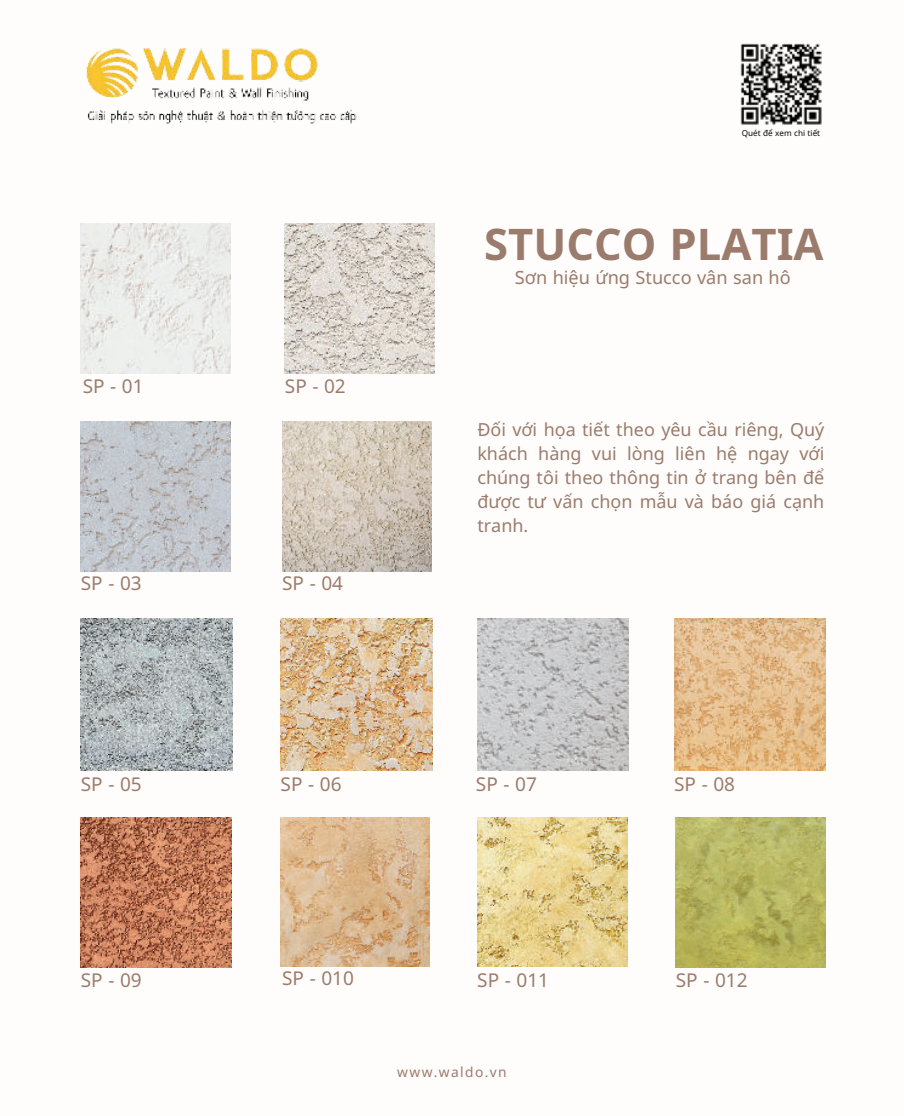
<style>
.page{position:relative;width:904px;height:1116px;background:#fff}
.page>*{position:absolute;margin:0;border:0;box-sizing:border-box;transform-origin:0 0}
.t1{font:700 43.5px "Noto Sans";color:#9b7b6b}
.t2{font:19px "Anmol Uni Bani True";color:#9b7b6b}
.t3{font:18.25px "Noto Sans";color:#9b7b6b}
.t4{font:18px/24px "Noto Sans";color:#9b7b6b;text-align:justify}
.t5{font:13.75px "Noto Sans";letter-spacing:.1em;color:#9b7b6b}
.t6{font:8.25px "Noto Sans";color:#080704}
.s1{font-family:"Noto Sans"}
.s2{font-family:"Anmol Uni Bani True"}
</style>
<div class="page">
<img style="left:674px;top:618px;width:152px;height:152px">
<img style="left:81px;top:421px;width:150px;height:150px">
<img style="left:81px;top:618px;width:151px;height:152px">
<img style="left:281px;top:618px;width:151px;height:152px">
<img style="left:81px;top:223px;width:150px;height:150px">
<img style="left:477px;top:618px;width:152px;height:152px">
<img style="left:281px;top:817px;width:149px;height:149px">
<img style="left:676px;top:818px;width:149px;height:149px">
<img style="left:81px;top:817px;width:150px;height:150px">
<img style="left:282px;top:421px;width:150px;height:150px">
<img style="left:284px;top:223px;width:150px;height:150px">
<img style="left:478px;top:817px;width:149px;height:150px">
<img style="left:86px;top:48px;width:271px;height:76px">
<img style="left:740px;top:43px;width:82px;height:82px">
<p class="t6" style="left:742px;top:127px;width:80px">Quét để xem chi tiết</p>
<p class="t2" style="left:83px;top:374px;width:62px"><span class="s1">SP</span> - 01</p>
<p class="t2" style="left:285px;top:374px;width:62px"><span class="s1">SP</span> - 02</p>
<p class="t2" style="left:81px;top:571px;width:62px"><span class="s1">SP</span> - 03</p>
<p class="t2" style="left:282px;top:571px;width:62px"><span class="s1">SP</span> - 04</p>
<h1 class="t1" style="left:484px;top:213px;width:341px">STUCCO PLATIA</h1>
<p class="t3" style="left:515px;top:264px;width:277px">Sơn hiệu ứng Stucco vân san hô</p>
<p class="t4" style="left:477px;top:417px;width:348px">Đối với họa tiết theo yêu cầu riêng<span class="s2">,</span> Quý khách hàng vui lòng liên hệ ngay với chúng tôi theo thông tin ở trang bên để được tư vấn chọn mẫu và báo giá cạnh tranh<span class="s2">.</span></p>
<p class="t2" style="left:81px;top:772px;width:62px"><span class="s1">SP</span> - 05</p>
<p class="t2" style="left:281px;top:772px;width:62px"><span class="s1">SP</span> - 06</p>
<p class="t2" style="left:476px;top:772px;width:62px"><span class="s1">SP</span> - 07</p>
<p class="t2" style="left:674px;top:772px;width:62px"><span class="s1">SP</span> - 08</p>
<p class="t2" style="left:81px;top:968px;width:62px"><span class="s1">SP</span> - 09</p>
<p class="t2" style="left:282px;top:966px;width:73px"><span class="s1">SP</span> - 010</p>
<p class="t2" style="left:477px;top:968px;width:73px"><span class="s1">SP</span> - 011</p>
<p class="t2" style="left:676px;top:968px;width:73px"><span class="s1">SP</span> - 012</p>
<p class="t5" style="left:397px;top:1062px;width:111px">www<span class="s2">.</span>waldo<span class="s2">.</span>vn</p>
</div>
